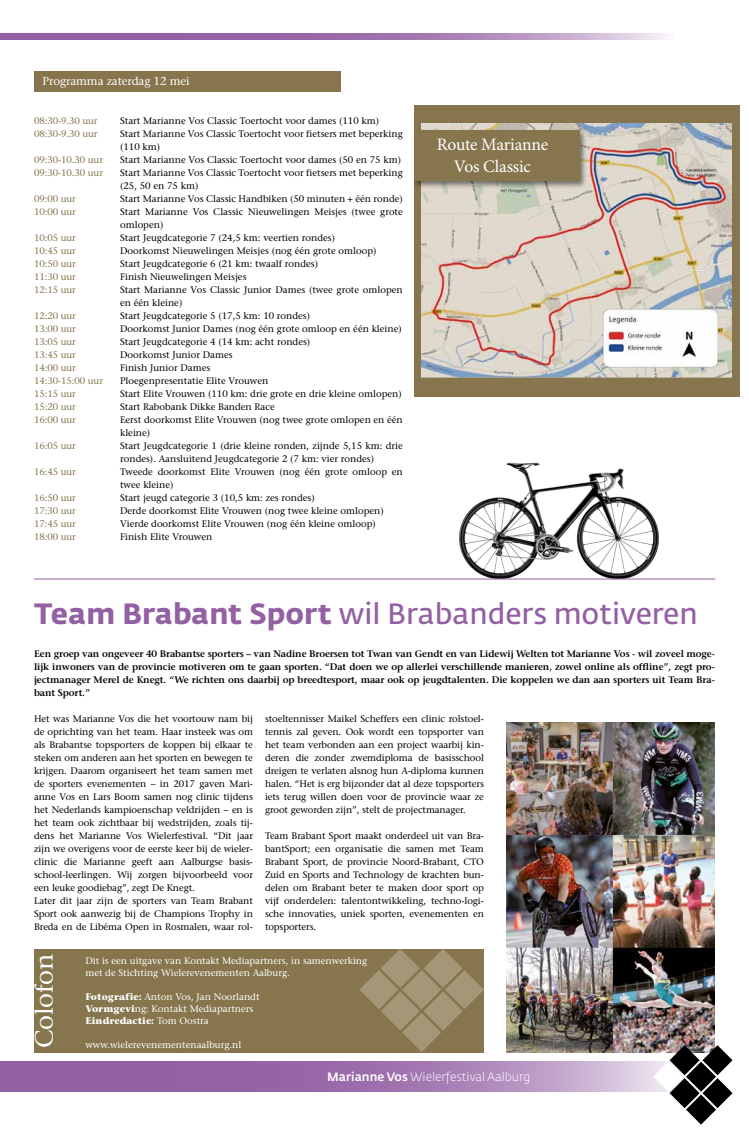
<style>
.page{position:relative;width:749px;height:1129px;background:#fff}
.page>*{position:absolute;margin:0;border:0;box-sizing:border-box;transform-origin:0 0}
.t1{font:600 29px "Fedra Sans Std";color:#9360a4}
.t2{font:500 25.1px "Stone Serif Std";letter-spacing:-.01em;color:#fff}
.t3{font:17.5px/21px "Minion Pro";letter-spacing:-.015em;color:#fff;text-align:center}
.t4{font:300 12px "Fedra Sans Std";color:#fff}
.t5{font:500 11.5px "Stone Serif Std";letter-spacing:-.01em;color:#fff}
.t6{font:500 9.5px/13px "Stone Serif Std";color:#000}
.t7{font:600 9.5px/13px "Stone Serif Std";letter-spacing:-.01em;color:#000;text-align:justify}
.t8{font:500 9.5px "Stone Serif Std";letter-spacing:-.01em;color:#86754d}
.t9{font:500 9.5px/12px "Stone Serif Std";color:#fff}
.s1{font-weight:700}
.s2{font-family:"Fedra Sans Degroot";font-weight:400}
</style>
<div class="page">
<img style="left:506px;top:722px;width:208px;height:330px">
<div style="left:414px;top:105px;width:325px;height:292px;background:#86754d"></div>
<img style="left:421px;top:124px;width:310px;height:253px">
<div style="left:411px;top:128px;width:176px;height:61px;background:#000;opacity:.5"></div>
<div style="left:414px;top:131px;width:165px;height:50px;background:#86754d"></div>
<img style="left:451px;top:462px;width:216px;height:118px">
<div style="left:34px;top:72px;width:306px;height:20px;background:#86754d"></div>
<div style="left:34px;top:948px;width:449px;height:104px;background:#86754d"></div>
<svg style="left:359px;top:948px;width:125px;height:103px"></svg>
<hr style="left:34px;top:578px;width:681px;height:1px;background:#9360a4">
<svg style="left:0;top:34px;width:666px;height:6px;background:#a77db4"></svg>
<svg style="left:0;top:1061px;width:653px;height:30px;background:#a47ab2"></svg>
<svg style="left:653px;top:1044px;width:80px;height:80px"></svg>
<p class="t5" style="left:43px;top:74px;width:149px">Programma zaterdag 12 mei</p>
<p class="t8" style="left:34px;top:115px;width:65px">08:30-9.30 uur</p>
<p class="t6" style="left:120px;top:114px;width:260px">Start Marianne Vos Classic Toertocht voor dames (110 km)</p>
<p class="t8" style="left:34px;top:128px;width:65px">08:30-9.30 uur</p>
<p class="t6" style="left:120px;top:127px;width:284px">Start Marianne Vos Classic Toertocht voor fietsers met beperking (110 km)</p>
<p class="t8" style="left:34px;top:154px;width:70px">09:30-10.30 uur</p>
<p class="t6" style="left:120px;top:153px;width:282px">Start Marianne Vos Classic Toertocht voor dames (50 en 75 km)</p>
<p class="t8" style="left:34px;top:167px;width:70px">09:30-10.30 uur</p>
<p class="t6" style="left:120px;top:166px;width:284px">Start Marianne Vos Classic Toertocht voor fietsers met beperking (25, 50 en 75 km)</p>
<p class="t8" style="left:34px;top:193px;width:43px">09:00 uur</p>
<p class="t6" style="left:120px;top:192px;width:284px">Start Marianne Vos Classic Handbiken (50 minuten + één ronde)</p>
<p class="t8" style="left:34px;top:206px;width:43px">10:00 uur</p>
<p class="t6" style="left:120px;top:205px;width:284px">Start Marianne Vos Classic Nieuwelingen Meisjes (twee grote omlopen)</p>
<p class="t8" style="left:34px;top:232px;width:43px">10:05 uur</p>
<p class="t6" style="left:120px;top:231px;width:216px">Start Jeugdcategorie 7 (24,5 km: veertien rondes)</p>
<p class="t8" style="left:34px;top:245px;width:43px">10:45 uur</p>
<p class="t6" style="left:120px;top:244px;width:258px">Doorkomst Nieuwelingen Meisjes (nog één grote omloop)</p>
<p class="t8" style="left:34px;top:258px;width:43px">10:50 uur</p>
<p class="t6" style="left:120px;top:257px;width:199px">Start Jeugdcategorie 6 (21 km: twaalf rondes)</p>
<p class="t8" style="left:34px;top:271px;width:43px">11:30 uur</p>
<p class="t6" style="left:120px;top:270px;width:128px">Finish Nieuwelingen Meisjes</p>
<p class="t8" style="left:34px;top:284px;width:43px">12:15 uur</p>
<p class="t6" style="left:120px;top:283px;width:284px">Start Marianne Vos Classic Junior Dames (twee grote omlopen en één kleine)</p>
<p class="t8" style="left:34px;top:310px;width:43px">12:20 uur</p>
<p class="t6" style="left:120px;top:309px;width:191px">Start Jeugdcategorie 5 (17,5 km: 10 rondes)</p>
<p class="t8" style="left:34px;top:323px;width:43px">13:00 uur</p>
<p class="t6" style="left:120px;top:322px;width:283px">Doorkomst Junior Dames (nog één grote omloop en één kleine)</p>
<p class="t8" style="left:34px;top:336px;width:43px">13:05 uur</p>
<p class="t6" style="left:120px;top:335px;width:192px">Start Jeugdcategorie 4 (14 km: acht rondes)</p>
<p class="t8" style="left:34px;top:349px;width:43px">13:45 uur</p>
<p class="t6" style="left:120px;top:348px;width:114px">Doorkomst Junior Dames</p>
<p class="t8" style="left:34px;top:362px;width:43px">14:00 uur</p>
<p class="t6" style="left:120px;top:361px;width:92px">Finish Junior Dames</p>
<p class="t8" style="left:34px;top:375px;width:70px">14:30-15:00 uur</p>
<p class="t6" style="left:120px;top:374px;width:150px">Ploegenpresentatie Elite Vrouwen</p>
<p class="t8" style="left:34px;top:388px;width:43px">15:15 uur</p>
<p class="t6" style="left:120px;top:387px;width:283px">Start Elite Vrouwen (110 km: drie grote en drie kleine omlopen)</p>
<p class="t8" style="left:34px;top:401px;width:43px">15:20 uur</p>
<p class="t6" style="left:120px;top:400px;width:156px">Start Rabobank Dikke Banden Race</p>
<p class="t8" style="left:34px;top:414px;width:43px">16:00 uur</p>
<p class="t6" style="left:120px;top:413px;width:284px">Eerst doorkomst Elite Vrouwen (nog twee grote omlopen en één kleine)</p>
<p class="t8" style="left:34px;top:440px;width:43px">16:05 uur</p>
<p class="t6" style="left:120px;top:439px;width:284px">Start Jeugdcategorie 1 (drie kleine ronden, zijnde 5,15 km: drie rondes). Aansluitend Jeugdcategorie 2 (7 km: vier rondes)</p>
<p class="t8" style="left:34px;top:466px;width:43px">16:45 uur</p>
<p class="t6" style="left:120px;top:465px;width:284px">Tweede doorkomst Elite Vrouwen (nog één grote omloop en twee kleine)</p>
<p class="t8" style="left:34px;top:492px;width:43px">16:50 uur</p>
<p class="t6" style="left:120px;top:491px;width:196px">Start jeugd categorie 3 (10,5 km: zes rondes)</p>
<p class="t8" style="left:34px;top:505px;width:43px">17:30 uur</p>
<p class="t6" style="left:120px;top:504px;width:265px">Derde doorkomst Elite Vrouwen (nog twee kleine omlopen)</p>
<p class="t8" style="left:34px;top:518px;width:43px">17:45 uur</p>
<p class="t6" style="left:120px;top:517px;width:257px">Vierde doorkomst Elite Vrouwen (nog één kleine omloop)</p>
<p class="t8" style="left:34px;top:531px;width:43px">18:00 uur</p>
<p class="t6" style="left:120px;top:530px;width:94px">Finish Elite Vrouwen</p>
<h3 class="t3" style="left:436px;top:135px;width:113px">Route Marianne<br>Vos Classic</h3>
<h1 class="t1" style="left:34px;top:595px;width:665px"><span class="s1">Team Brabant Sport</span> wil Brabanders motiveren</h1>
<p class="t7" style="left:34px;top:647px;width:682px">Een groep van ongeveer 40 Brabantse sporters – van Nadine Broersen tot Twan van Gendt en van Lidewij Welten tot Marianne Vos - wil zoveel moge&shy;lijk inwoners van de provincie motiveren om te gaan sporten. “Dat doen we op allerlei verschillende manieren, zowel online als offline”, zegt pro&shy;jectmanager Merel de Knegt. “We richten ons daarbij op breedtesport, maar ook op jeugdtalenten. Die koppelen we dan aan sporters uit Team Bra&shy;bant Sport.”</p>
<p class="t6" style="left:34px;top:712px;width:220px">Het was Marianne Vos die het voortouw nam bij de oprichting van het team. Haar insteek was om als Brabantse topsporters de koppen bij elkaar te steken om anderen aan het sporten en bewegen te krijgen. Daarom organiseert het team samen met de sporters evenementen – in 2017 gaven Mari&shy;anne Vos en Lars Boom samen nog clinic tijdens het Nederlands kampioenschap veldrijden – en is het team ook zichtbaar bij wedstrijden, zoals tij&shy;dens het Marianne Vos Wielerfestival. “Dit jaar zijn we overigens voor de eerste keer bij de wieler&shy;clinic die Marianne geeft aan Aalburgse basis&shy;school-leerlingen. Wij zorgen bijvoorbeeld voor een leuke goodiebag”, zegt De Knegt.<br>Later dit jaar zijn de sporters van Team Brabant Sport ook aanwezig bij de Champions Trophy in Breda en de Libéma Open in Rosmalen, waar rol-</p>
<p class="t6" style="left:265px;top:712px;width:220px;text-align:justify">stoeltennisser Maikel Scheffers een clinic rolstoel&shy;tennis zal geven. Ook wordt een topsporter van het team verbonden aan een project waarbij kin&shy;deren die zonder zwemdiploma de basisschool dreigen te verlaten alsnog hun A-diploma kunnen halen. “Het is erg bijzonder dat al deze topsporters iets terug willen doen voor de provincie waar ze groot geworden zijn”, stelt de projectmanager.</p>
<p class="t6" style="left:265px;top:829px;width:220px;text-align:justify">Team Brabant Sport maakt onderdeel uit van Bra&shy;bantSport; een organisatie die samen met Team Brabant Sport, de provincie Noord-Brabant, CTO Zuid en Sports and Technology de krachten bun&shy;delen om Brabant beter te maken door sport op vijf onderdelen: talentontwikkeling, techno-logi&shy;sche innovaties, uniek sporten, evenementen en topsporters.</p>
<h2 class="t2" style="left:29px;top:1048px;width:96px;rotate:-90deg">Colofon</h2>
<p class="t9" style="left:85px;top:954px;width:283px">Dit is een uitgave van Kontakt Mediapartners, in samenwerking met de Stichting Wielerevenementen Aalburg.</p>
<p class="t9" style="left:85px;top:990px;width:176px"><span class="s1">Fotografie:</span> Anton Vos, Jan Noorlandt<br><span class="s1">Vormgevi</span>ng: Kontakt Mediapartners<br><span class="s1">Eindredactie:</span> Tom Oostra</p>
<p class="t9" style="left:85px;top:1038px;width:157px">www.wielerevenementenaalburg.nl</p>
<p class="t4" style="left:327px;top:1069px;width:205px"><span class="s2">Marianne Vos</span> Wielerfestival Aalburg</p>
</div>
